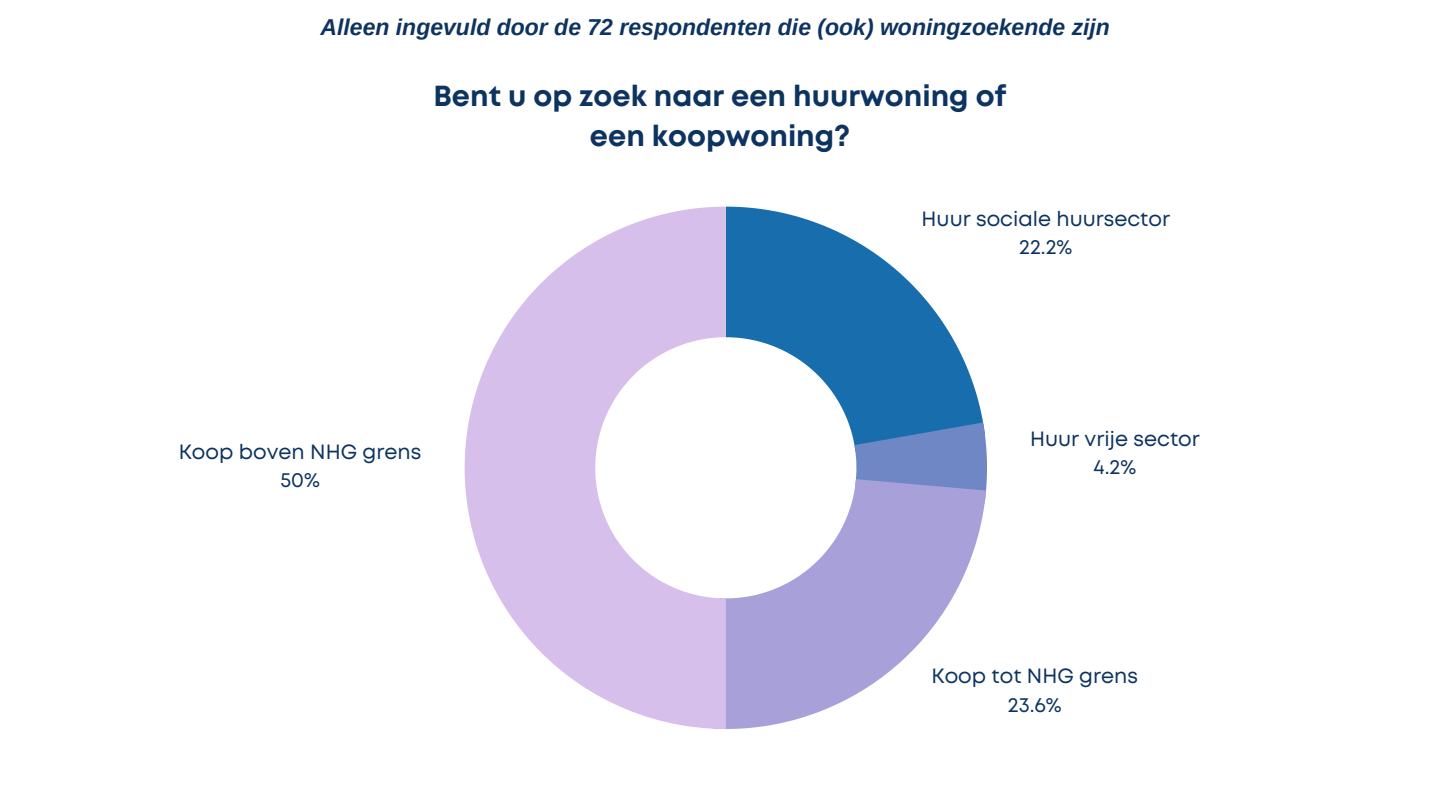
<style>
.page{position:relative;width:1440px;height:810px;background:#fff}
.page>*{position:absolute;margin:0;border:0;box-sizing:border-box;transform-origin:0 0}
.t1{font:700 29px/40.5px "Mont";color:#0d3360;text-align:center}
.t2{font:italic 700 23px "Arimo";color:#0d3360}
.t3{font:20.6px/28.4px "Mont";color:#0d3360;text-align:center}
</style>
<div class="page">
<svg style="left:726px;top:207px;width:257px;height:235px;fill:#186ead"></svg>
<svg style="left:854px;top:422px;width:133px;height:68px;background:#5f83c1"></svg>
<svg style="left:726px;top:479px;width:260px;height:250px;fill:#a8a1d9"></svg>
<svg style="left:465px;top:207px;width:261px;height:522px;fill:#d7bfec"></svg>
<svg style="left:726px;top:207px;width:1px;height:130px"></svg>
<p class="t2" style="left:321px;top:15px;width:791px">Alleen ingevuld door de 72 respondenten die (ook) woningzoekende zijn</p>
<h1 class="t1" style="left:433px;top:78px;width:575px">Bent u op zoek naar een huurwoning of een koopwoning?</h1>
<p class="t3" style="left:179px;top:439px;width:244px">Koop boven NHG grens<br>50%</p>
<p class="t3" style="left:922px;top:206px;width:250px">Huur sociale huursector<br>22.2%</p>
<p class="t3" style="left:1030px;top:426px;width:171px">Huur vrije sector<br>4.2%</p>
<p class="t3" style="left:932px;top:663px;width:208px">Koop tot NHG grens<br>23.6%</p>
</div>
